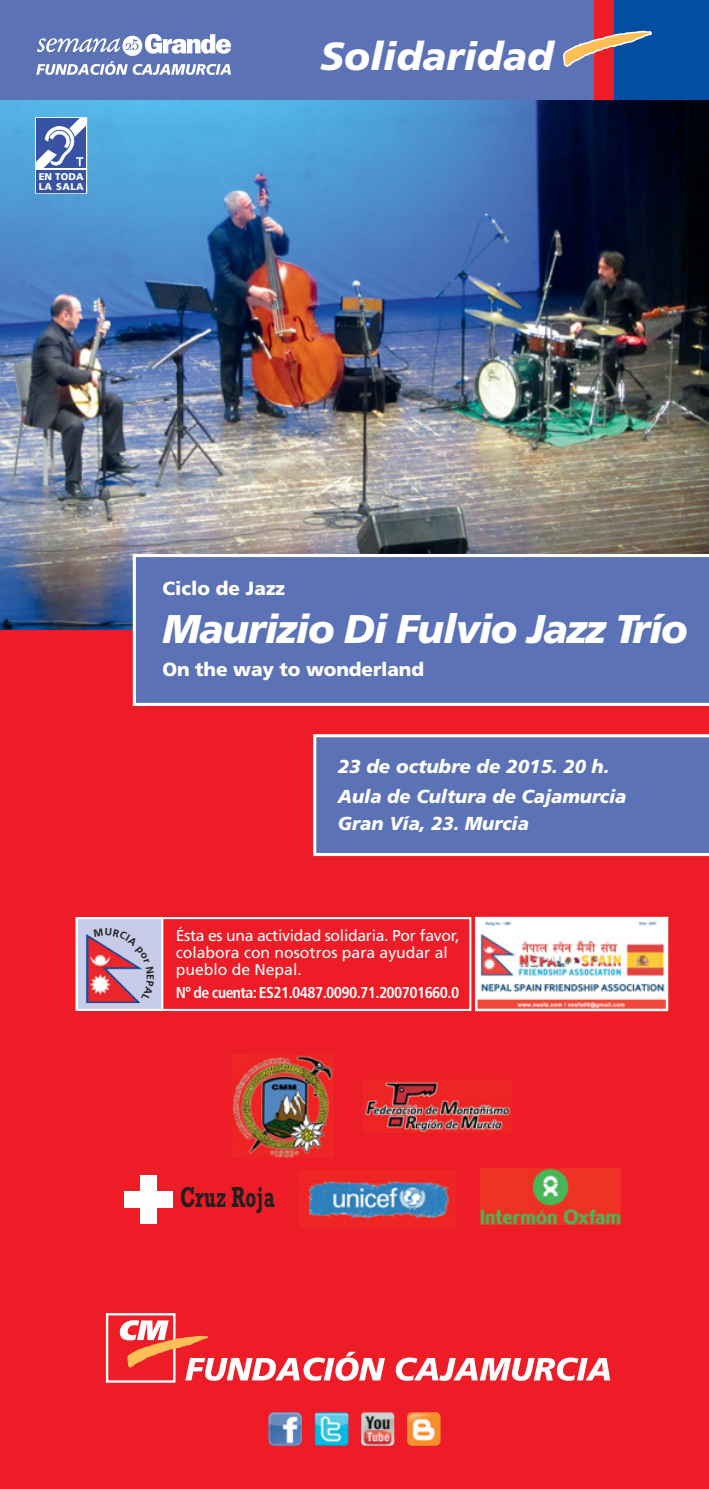
<style>
.page{position:relative;width:709px;height:1489px;background:#fff}
.page>*{position:absolute;margin:0;border:0;box-sizing:border-box;transform-origin:0 0}
.t1{font:italic 900 40px "Frutiger";letter-spacing:-.03em;color:#fff}
.t2{font:italic 900 39.25px "Frutiger";color:#fff}
.t3{font:700 29.25px "Rockwell";letter-spacing:.015em;color:#231f20;scale:.65 1}
.t4{font:900 19px "Frutiger";letter-spacing:-.01em;color:#fff}
.t5{font:italic 900 18.75px/30.2px "Frutiger";color:#fff}
.t6{font:15.75px/17.2px "Frutiger";color:#fff}
.t7{font:700 condensed 15.75px "Frutiger LT Std";letter-spacing:-.035em;color:#fff}
.t8{font:900 9.75px/9.5px "Frutiger LT Std";letter-spacing:.02em;color:#fff}
</style>
<div class="page">
<div style="left:0;top:97px;width:709px;height:1391px;background:#ed1c26"></div>
<img style="left:0;top:100px;width:709px;height:530px">
<div style="left:133px;top:554px;width:576px;height:152px;background:#5c72b7"></div>
<svg style="left:313px;top:734px;width:396px;height:122px;background:#697bbb"></svg>
<div style="left:594px;top:0;width:20px;height:100px;background:#ed1c26"></div>
<div style="left:0;top:0;width:594px;height:100px;background:#5c72b7"></div>
<div style="left:614px;top:0;width:95px;height:100px;background:#034ea2"></div>
<svg style="left:563px;top:30px;width:89px;height:37px"></svg>
<svg style="left:396px;top:1357px;width:214px;height:23px"></svg>
<div style="left:106px;top:1312px;width:69px;height:70px;background:#ed1c26;border:2px solid #fff"></div>
<svg style="left:119px;top:1319px;width:266px;height:61px"></svg>
<img style="left:273px;top:1412px;width:28px;height:4px">
<img style="left:315px;top:1412px;width:33px;height:33px">
<img style="left:407px;top:1412px;width:33px;height:33px">
<img style="left:361px;top:1412px;width:33px;height:33px;border-radius:4px">
<div style="left:35px;top:117px;width:52px;height:52px;border:2px solid #fff"></div>
<svg style="left:35px;top:169px;width:52px;height:25px"></svg>
<svg style="left:36px;top:118px;width:50px;height:50px;background:#7587bf"></svg>
<div style="left:36px;top:170px;width:50px;height:22px;background:#3953a4"></div>
<img style="left:232px;top:1054px;width:101px;height:103px">
<img style="left:363px;top:1079px;width:149px;height:53px">
<img style="left:299px;top:1180px;width:154px;height:39px">
<div style="left:140px;top:1174px;width:16px;height:49px;background:#fff"></div>
<div style="left:124px;top:1190px;width:48px;height:16px;background:#fff"></div>
<img style="left:480px;top:1168px;width:140px;height:55px">
<div style="left:76px;top:917px;width:395px;height:93px;border:2px solid #fff"></div>
<svg style="left:79px;top:920px;width:81px;height:87px;background:#bfaeca"></svg>
<img style="left:86px;top:933px;width:8px;height:23px">
<div style="left:76px;top:917px;width:87px;height:93px;border:2px solid #fff"></div>
<img style="left:478px;top:919px;width:187px;height:89px">
<div style="left:475px;top:916px;width:193px;height:95px;border:2px solid #fff"></div>
<img style="left:36px;top:34px;width:195px;height:41px">
<svg style="left:94px;top:927px;width:60px;height:73px"></svg>
<p class="t8" style="left:39px;top:172px;width:47px">EN TODA<br>LA SALA</p>
<h2 class="t2" style="left:320px;top:41px;width:235px">Solidaridad</h2>
<p class="t4" style="left:162px;top:581px;width:124px">Ciclo de Jazz</p>
<h1 class="t1" style="left:162px;top:612px;width:527px">Maurizio Di Fulvio Jazz Trío</h1>
<p class="t4" style="left:162px;top:661px;width:263px">On the way to wonderland</p>
<p class="t5" style="left:338px;top:752px;width:290px">23 de octubre de 2015. 20 h.<br>Aula de Cultura de Cajamurcia</p>
<p class="t5" style="left:338px;top:809px;width:193px">Gran Vía, 23. Murcia</p>
<p class="t6" style="left:176px;top:927px;width:285px">Ésta es una actividad solidaria. Por favor, colabora con nosotros para ayudar al pueblo de Nepal.</p>
<p class="t7" style="left:176px;top:984px;width:285px">Nº de cuenta: ES21.0487.0090.71.200701660.0</p>
<h3 class="t3" style="left:180px;top:1187px;width:147px">Cruz Roja</h3>
</div>
